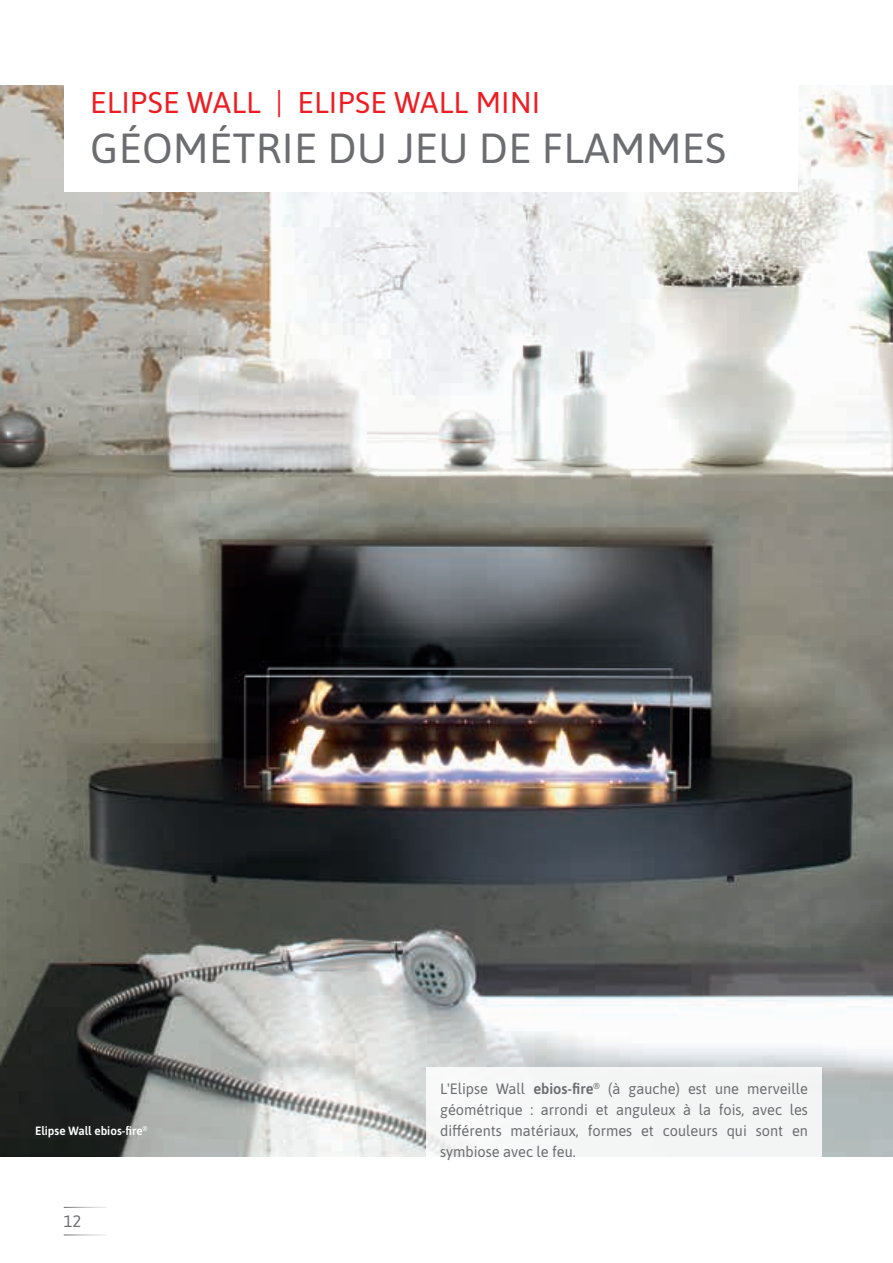
<style>
.page{position:relative;width:893px;height:1263px;background:#fff}
.page>*{position:absolute;margin:0;border:0;box-sizing:border-box;transform-origin:0 0}
.t1{font:42px "Asap";letter-spacing:.01em;color:#6c6d70}
.t2{font:30px "Asap";letter-spacing:.01em;color:#ee1d23}
.t3{font:16.5px "Asap";color:#6c6d70}
.t4{font:15px/21px "Asap";color:#6c6d70;text-align:justify}
.t5{font:600 12px "Asap";color:#fff}
.s1{font-weight:600}
</style>
<div class="page">
<img style="left:0;top:85px;width:893px;height:1072px">
<div style="left:64px;top:38px;width:733px;height:153px;background:#fff"></div>
<div style="left:426px;top:1067px;width:396px;height:125px;background:#f5f5f5"></div>
<h2 class="t2" style="left:90px;top:82px;width:452px">ELIPSE WALL | ELIPSE WALL MINI</h2>
<h1 class="t1" style="left:90px;top:120px;width:638px">GÉOMÉTRIE DU JEU DE FLAMMES</h1>
<p class="t5" style="left:35px;top:1122px;width:114px">Elipse Wall ebios-fire<sup>®</sup></p>
<p class="t3" style="left:64px;top:1210px;width:19px">12</p>
<p class="t4" style="left:440px;top:1077px;width:369px">L'Elipse Wall <span class="s1">ebios-fire</span><sup>®</sup> (à gauche) est une merveille géométrique : arrondi et anguleux à la fois, avec les différents matériaux, formes et couleurs qui sont en symbiose avec le feu.</p>
</div>
